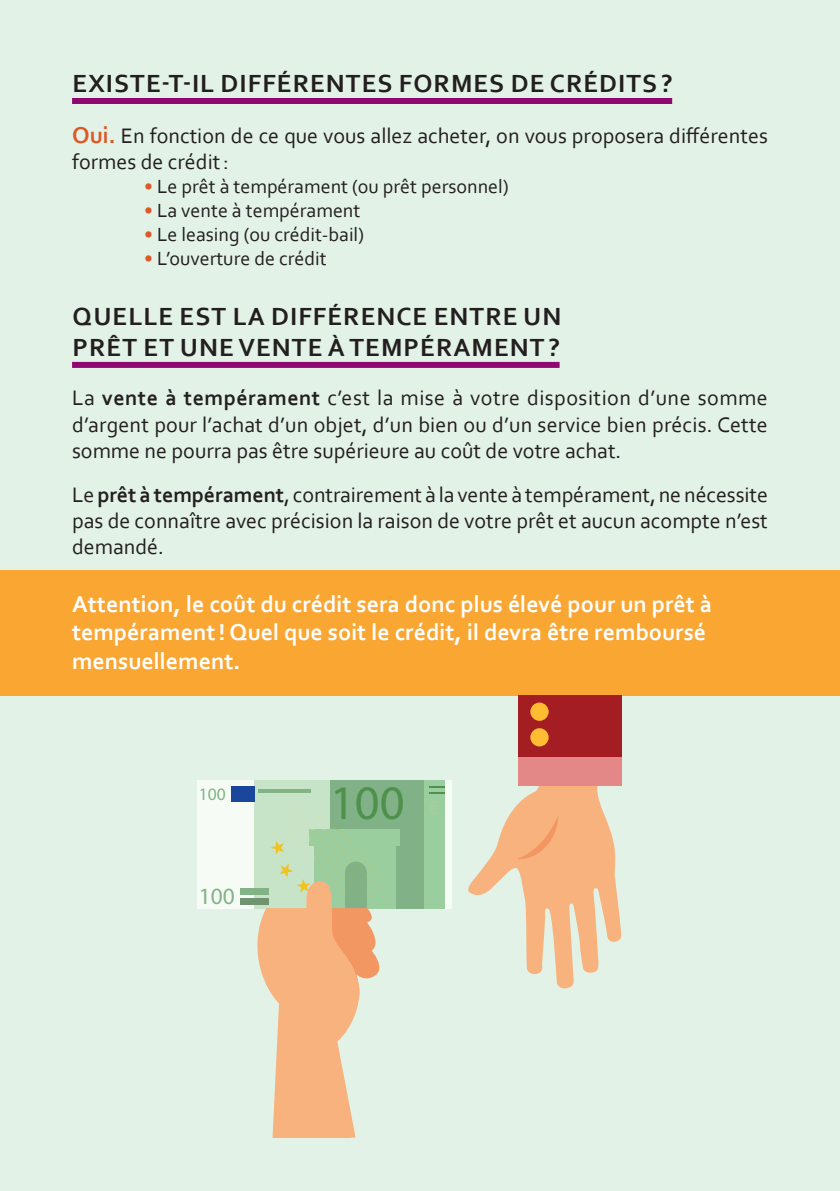
<style>
.page{position:relative;width:840px;height:1191px;background:#fff}
.page>*{position:absolute;margin:0;border:0;box-sizing:border-box;transform-origin:0 0}
.t1{font:600 48.4px "Open Sans";color:#4f904d}
.t2{font:700 26px/31.2px "Corbel";letter-spacing:.04em;color:#231f20}
.t3{font:700 24px/28.8px "Corbel";color:#fff}
.t4{font:600 23.4px "Open Sans";color:#81b386}
.t5{font:22px/26.4px "Corbel";color:#231f20;text-align:justify}
.t6{font:20px "Corbel";color:#231f20}
.t7{font:600 17.6px "Open Sans";color:#81b386}
.s1{font-weight:700;font-size:24px;color:#dd5827}
.s2{color:#dd5827}
.s3{font-weight:700}
</style>
<div class="page">
<div style="left:0;top:0;width:839px;height:1191px;background:#e3f2e7"></div>
<div style="left:0;top:570px;width:839px;height:126px;background:#faa633"></div>
<div style="left:72px;top:98px;width:599px;height:6px;background:#900872"></div>
<div style="left:72px;top:362px;width:487px;height:6px;background:#900872"></div>
<svg style="left:468px;top:785px;width:153px;height:204px"></svg>
<div style="left:517px;top:695px;width:104px;height:90px;background:#a31d22"></div>
<div style="left:517px;top:757px;width:104px;height:28px;background:#e48787"></div>
<div style="left:530px;top:728px;width:18px;height:18px;background:#fdbc31;border-radius:50%"></div>
<div style="left:530px;top:702px;width:18px;height:19px;background:#fdbc31;border-radius:50%"></div>
<div style="left:197px;top:780px;width:254px;height:129px;background:#f7fbf5"></div>
<div style="left:254px;top:780px;width:76px;height:128px;background:#c8e4c8"></div>
<div style="left:330px;top:780px;width:93px;height:128px;background:#81b287"></div>
<div style="left:231px;top:786px;width:23px;height:16px;background:#1a469b"></div>
<hr style="left:257px;top:789px;width:53px;height:4px;background:#81b386">
<div style="left:240px;top:888px;width:28px;height:7px;background:#81b386"></div>
<div style="left:240px;top:897px;width:28px;height:7px;background:#709472"></div>
<div style="left:423px;top:780px;width:21px;height:128px;background:#9bce9e"></div>
<div style="left:314px;top:832px;width:82px;height:76px;background:#9bce9e"></div>
<svg style="left:429px;top:786px;width:15px;height:7px"></svg>
<div style="left:309px;top:829px;width:90px;height:17px;background:#9bce9e"></div>
<svg style="left:256px;top:829px;width:130px;height:308px"></svg>
<p class="t2" style="left:73px;top:67px;width:601px">EXISTE-T-IL DIFFÉRENTES FORMES DE CRÉDITS?</p>
<p class="t5" style="left:72px;top:122px;width:697px"><span class="s1">Oui.</span> En fonction de ce que vous allez acheter, on vous proposera différentes formes de crédit:</p>
<p class="t6" style="left:144px;top:174px;width:366px"><span class="s2">•</span> Le prêt à tempérament (ou prêt personnel)</p>
<p class="t6" style="left:144px;top:198px;width:217px"><span class="s2">•</span> La vente à tempérament</p>
<p class="t6" style="left:144px;top:222px;width:220px"><span class="s2">•</span> Le leasing (ou crédit-bail)</p>
<p class="t6" style="left:144px;top:246px;width:183px"><span class="s2">•</span> L’ouverture de crédit</p>
<p class="t2" style="left:73px;top:300px;width:488px">QUELLE EST LA DIFFÉRENCE ENTRE UN<br>PRÊT ET UNE VENTE À TEMPÉRAMENT?</p>
<p class="t5" style="left:72px;top:384px;width:695px">La <span class="s3">vente à tempérament</span> c’est la mise à votre disposition d’une somme d’argent pour l’achat d’un objet, d’un bien ou d’un service bien précis. Cette somme ne pourra pas être supérieure au coût de votre achat.</p>
<p class="t5" style="left:72px;top:480px;width:697px">Le <span class="s3">prêt à tempérament</span>, contrairement à la vente à tempérament, ne nécessite pas de connaître avec précision la raison de votre prêt et aucun acompte n’est demandé.</p>
<p class="t3" style="left:72px;top:588px;width:641px">Attention, le coût du crédit sera donc plus élevé pour un prêt à tempérament ! Quel que soit le crédit, il devra être remboursé mensuellement.</p>
<p class="t7" style="left:199px;top:783px;width:28px">100</p>
<p class="t4" style="left:199px;top:882px;width:37px">100</p>
<h1 class="t1" style="left:330px;top:772px;width:76px">100</h1>
</div>
